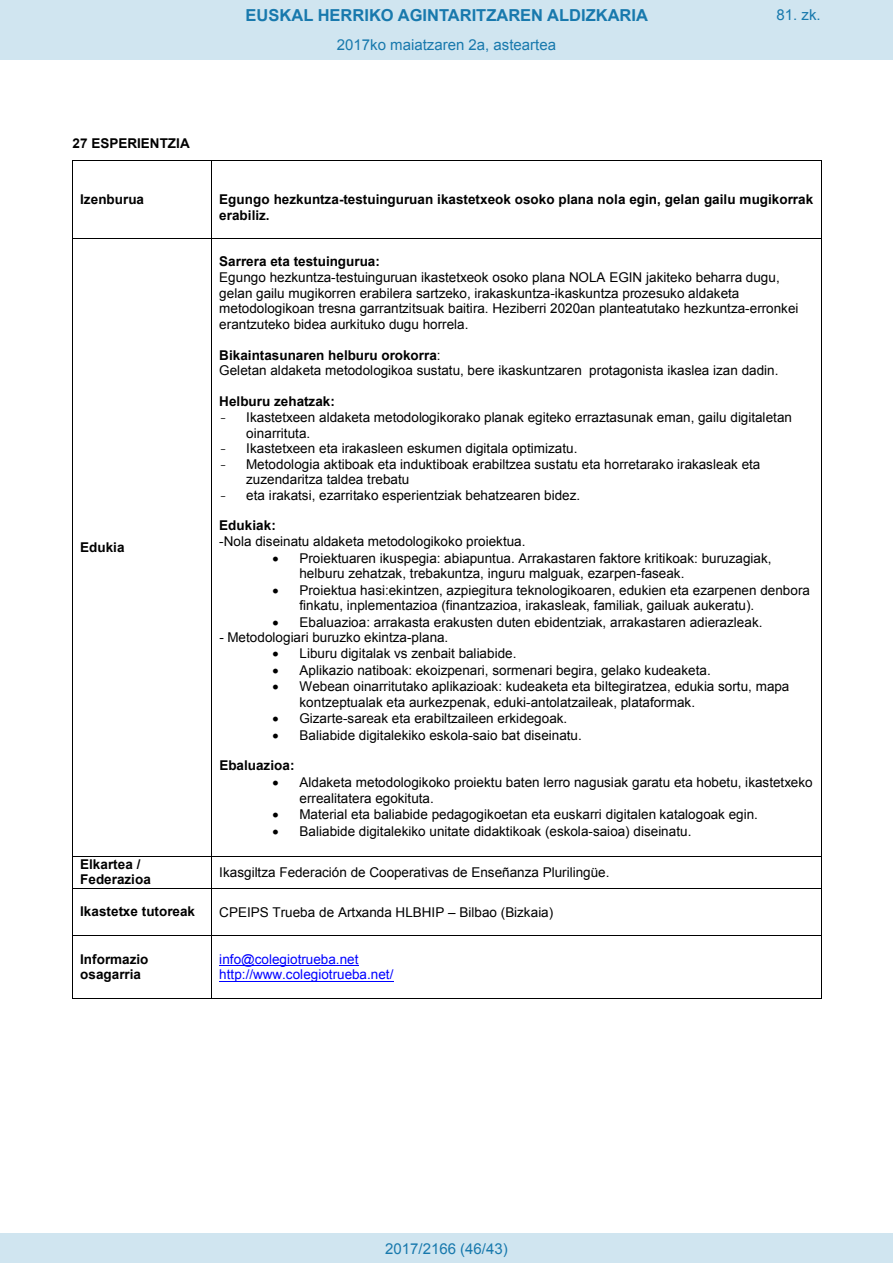
<style>
.page{position:relative;width:893px;height:1263px;background:#fff}
.page>*{position:absolute;margin:0;border:0;box-sizing:border-box;transform-origin:0 0}
.t1{font:700 16.5px "Arial";color:#1879ad}
.Paginacion_Centro{font:15px "Arial";color:#1879ad}
.t2{font:13.5px/15.6px "Arial";letter-spacing:.005em;color:#000}
.t3{font:700 13.5px/15.5px "Arial";letter-spacing:.005em;color:#000}
.t4{font:13.5px/15.5px "Arial";letter-spacing:.005em;color:#00f}
.s1{font-weight:700}
.s2{font-family:"Courier Std"}
</style>
<div class="page">
<hr style="left:72px;top:161px;width:139px;height:1px;background:#000">
<hr style="left:212px;top:161px;width:609px;height:1px;background:#000">
<hr style="left:72px;top:161px;width:1px;height:77px;background:#000">
<hr style="left:211px;top:161px;width:1px;height:77px;background:#000">
<hr style="left:821px;top:161px;width:1px;height:77px;background:#000">
<hr style="left:72px;top:238px;width:139px;height:1px;background:#000">
<hr style="left:212px;top:238px;width:609px;height:1px;background:#000">
<hr style="left:72px;top:239px;width:1px;height:617px;background:#000">
<hr style="left:211px;top:239px;width:1px;height:617px;background:#000">
<hr style="left:821px;top:239px;width:1px;height:617px;background:#000">
<hr style="left:72px;top:856px;width:139px;height:1px;background:#000">
<hr style="left:212px;top:856px;width:609px;height:1px;background:#000">
<hr style="left:72px;top:857px;width:1px;height:31px;background:#000">
<hr style="left:211px;top:857px;width:1px;height:31px;background:#000">
<hr style="left:821px;top:857px;width:1px;height:31px;background:#000">
<hr style="left:72px;top:888px;width:139px;height:1px;background:#000">
<hr style="left:212px;top:888px;width:609px;height:1px;background:#000">
<hr style="left:72px;top:888px;width:1px;height:47px;background:#000">
<hr style="left:211px;top:888px;width:1px;height:47px;background:#000">
<hr style="left:821px;top:888px;width:1px;height:47px;background:#000">
<hr style="left:219px;top:965px;width:139px;height:1px;background:#00f">
<hr style="left:219px;top:981px;width:174px;height:1px;background:#00f">
<hr style="left:72px;top:935px;width:139px;height:1px;background:#000">
<hr style="left:212px;top:935px;width:609px;height:1px;background:#000">
<hr style="left:72px;top:936px;width:1px;height:62px;background:#000">
<hr style="left:72px;top:998px;width:139px;height:1px;background:#000">
<hr style="left:211px;top:936px;width:1px;height:62px;background:#000">
<hr style="left:212px;top:998px;width:609px;height:1px;background:#000">
<hr style="left:821px;top:936px;width:1px;height:62px;background:#000">
<div style="left:0;top:0;width:893px;height:60px;background:#d0e5f0"></div>
<div style="left:0;top:1233px;width:893px;height:30px;background:#d0e5f0"></div>
<p class="t3" style="left:73px;top:136px;width:119px">27 ESPERIENTZIA</p>
<p class="t1" style="left:246px;top:4px;width:404px">EUSKAL HERRIKO AGINTARITZAREN ALDIZKARIA</p>
<p class="Paginacion_Centro" style="left:776px;top:5px;width:46px">81. zk.</p>
<p class="Paginacion_Centro" style="left:337px;top:35px;width:221px">2017ko maiatzaren 2a, asteartea</p>
<p class="t3" style="left:80px;top:192px;width:65px">Izenburua</p>
<p class="t3" style="left:219px;top:192px;width:595px">Egungo hezkuntza-testuinguruan ikastetxeok osoko plana nola egin, gelan gailu mugikorrak erabiliz.</p>
<p class="t3" style="left:80px;top:540px;width:46px">Edukia</p>
<p class="t2" style="left:219px;top:254px;width:581px"><span class="s1">Sarrera eta testuingurua:<br></span>Egungo hezkuntza-testuinguruan ikastetxeok osoko plana NOLA EGIN jakiteko beharra dugu, gelan gailu mugikorren erabilera sartzeko, irakaskuntza-ikaskuntza prozesuko aldaketa metodologikoan tresna garrantzitsuak baitira. Heziberri 2020an planteatutako hezkuntza-erronkei erantzuteko bidea aurkituko dugu horrela.</p>
<p class="t2" style="left:219px;top:347px;width:561px"><span class="s1">Bikaintasunaren helburu orokorra</span>:<br>Geletan aldaketa metodologikoa sustatu, bere ikaskuntzaren protagonista ikaslea izan dadin.</p>
<p class="t3" style="left:219px;top:394px;width:117px">Helburu zehatzak:</p>
<p class="t2" style="left:246px;top:409px;width:547px;text-indent:-27px"><span class="s2">-</span> Ikastetxeen aldaketa metodologikorako planak egiteko erraztasunak eman, gailu digitaletan oinarrituta.</p>
<p class="t2" style="left:219px;top:441px;width:360px"><span class="s2">-</span> Ikastetxeen eta irakasleen eskumen digitala optimizatu.</p>
<p class="t2" style="left:246px;top:456px;width:516px;text-indent:-27px"><span class="s2">-</span> Metodologia aktiboak eta induktiboak erabiltzea sustatu eta horretarako irakasleak eta zuzendaritza taldea trebatu</p>
<p class="t2" style="left:219px;top:487px;width:362px"><span class="s2">-</span> eta irakatsi, ezarritako esperientziak behatzearen bidez.</p>
<p class="t2" style="left:219px;top:518px;width:308px"><span class="s1">Edukiak:<br></span>-Nola diseinatu aldaketa metodologikoko proiektua.</p>
<p class="t2" style="left:299px;top:550px;width:474px;text-indent:-27px">• Proiektuaren ikuspegia: abiapuntua. Arrakastaren faktore kritikoak: buruzagiak, helburu zehatzak, trebakuntza, inguru malguak, ezarpen-faseak.</p>
<p class="t2" style="left:299px;top:582px;width:512px;text-indent:-27px">• Proiektua hasi:ekintzen, azpiegitura teknologikoaren, edukien eta ezarpenen denbora finkatu, inplementazioa (finantzazioa, irakasleak, familiak, gailuak aukeratu).</p>
<p class="t2" style="left:272px;top:614px;width:491px">• Ebaluazioa: arrakasta erakusten duten ebidentziak, arrakastaren adierazleak.</p>
<p class="t2" style="left:219px;top:630px;width:230px">- Metodologiari buruzko ekintza-plana.</p>
<p class="t2" style="left:272px;top:646px;width:245px">• Liburu digitalak vs zenbait baliabide.</p>
<p class="t2" style="left:272px;top:663px;width:440px">• Aplikazio natiboak: ekoizpenari, sormenari begira, gelako kudeaketa.</p>
<p class="t2" style="left:299px;top:679px;width:491px;text-indent:-27px">• Webean oinarritutako aplikazioak: kudeaketa eta biltegiratzea, edukia sortu, mapa kontzeptualak eta aurkezpenak, eduki-antolatzaileak, plataformak.</p>
<p class="t2" style="left:272px;top:711px;width:296px">• Gizarte-sareak eta erabiltzaileen erkidegoak.</p>
<p class="t2" style="left:272px;top:727px;width:311px">• Baliabide digitalekiko eskola-saio bat diseinatu.</p>
<p class="t3" style="left:219px;top:758px;width:77px">Ebaluazioa:</p>
<p class="t2" style="left:299px;top:775px;width:515px;text-indent:-27px">• Aldaketa metodologikoko proiektu baten lerro nagusiak garatu eta hobetu, ikastetxeko errealitatera egokituta.</p>
<p class="t2" style="left:272px;top:807px;width:487px">• Material eta baliabide pedagogikoetan eta euskarri digitalen katalogoak egin.</p>
<p class="t2" style="left:272px;top:823px;width:420px">• Baliabide digitalekiko unitate didaktikoak (eskola-saioa) diseinatu.</p>
<p class="t3" style="left:80px;top:857px;width:72px">Elkartea /<br>Federazioa</p>
<p class="t2" style="left:219px;top:864px;width:392px">Ikasgiltza Federación de Cooperativas de Enseñanza Plurilingüe.</p>
<p class="t3" style="left:80px;top:904px;width:116px">Ikastetxe tutoreak</p>
<p class="t2" style="left:219px;top:904px;width:335px">CPEIPS Trueba de Artxanda HLBHIP – Bilbao (Bizkaia)</p>
<p class="t3" style="left:80px;top:951px;width:70px">Informazio osagarria</p>
<p class="t4" style="left:219px;top:951px;width:176px">info@colegiotrueba.net http://www.colegiotrueba.net/</p>
<p class="Paginacion_Centro" style="left:385px;top:1238px;width:124px">2017/2166 (46/43)</p>
</div>
